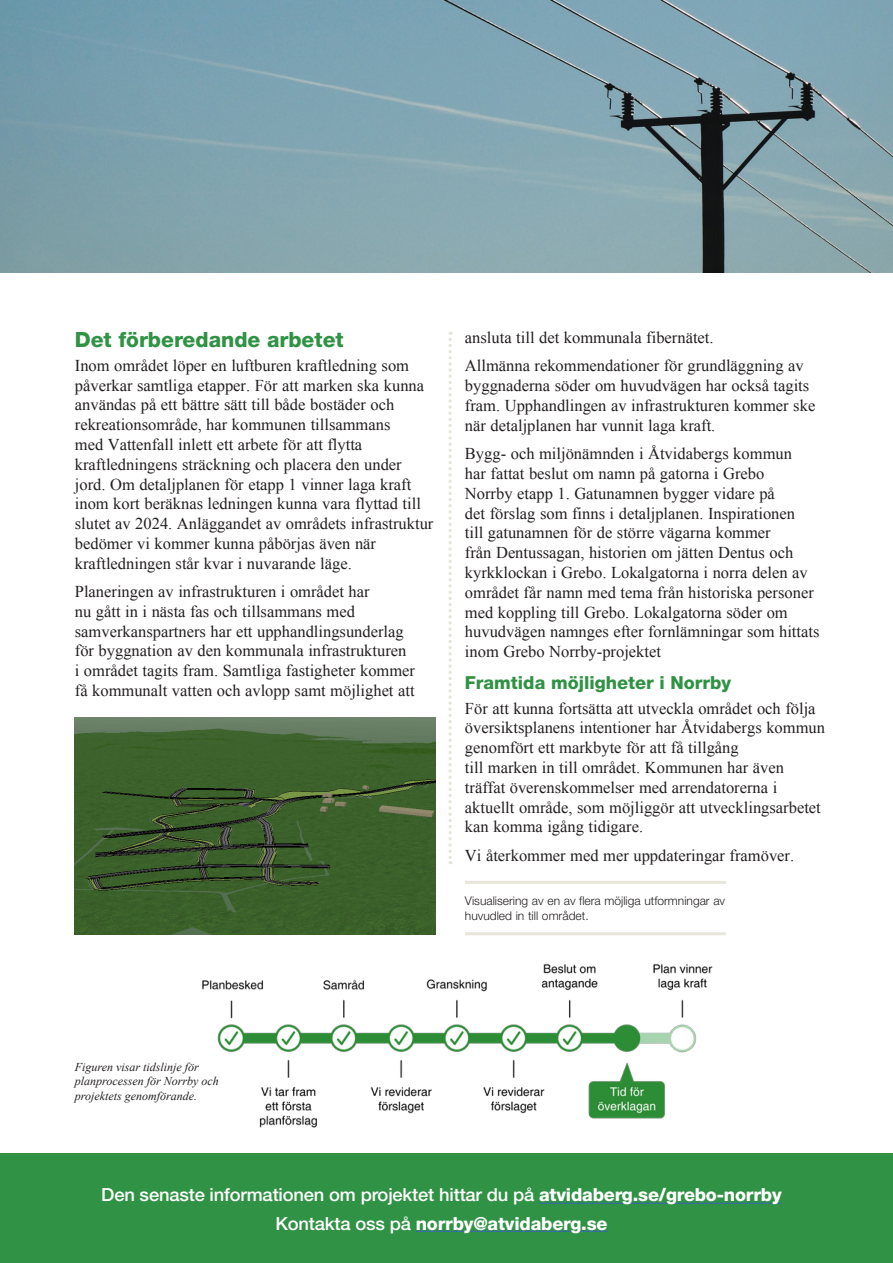
<style>
.page{position:relative;width:893px;height:1263px;background:#fff}
.page>*{position:absolute;margin:0;border:0;box-sizing:border-box;transform-origin:0 0}
.Rubrik_2{font:800 21px "Helvetica Neue LT Std";color:#309244}
.t1{font:500 18px "Helvetica Neue LT Std";letter-spacing:-.01em;color:#fff}
.t2{font:800 18px "Helvetica Neue LT Std";letter-spacing:-.01em;color:#fff}
.Rubrik_2-2{font:800 18px "Helvetica Neue LT Std";color:#309244}
.Brödtext{font:16.5px/19.8px "Times New Roman";color:#231f20}
.t3{font:italic 12px/14.4px "Times New Roman";color:#231f20}
.Bildtext{font:300 12px/14.4px "Helvetica Neue LT Std";color:#231f20}
.s1{font-weight:800}
.s2{font-weight:500}
</style>
<div class="page">
<svg style="left:449px;top:332px;width:3px;height:532px"></svg>
<img style="left:202px;top:934px;width:523px;height:194px">
<img style="left:0;top:0;width:893px;height:272px">
<hr style="left:465px;top:881px;width:261px;height:3px;background:#e8e5db">
<hr style="left:465px;top:932px;width:261px;height:3px;background:#e8e5db">
<div style="left:0;top:1154px;width:893px;height:109px;background:#309244"></div>
<hr style="left:539px;top:1203px;width:243px;height:1px;background:#3963bd">
<hr style="left:416px;top:1231px;width:191px;height:1px;background:#3963bd">
<img style="left:75px;top:717px;width:360px;height:218px">
<p class="Rubrik_2" style="left:75px;top:327px;width:270px">Det förberedande arbetet</p>
<p class="Brödtext" style="left:75px;top:355px;width:360px">Inom området löper en luftburen kraftledning som påverkar samtliga etapper. För att marken ska kunna användas på ett bättre sätt till både bostäder och rekreationsområde, har kommunen tillsammans<br>med Vattenfall inlett ett arbete för att flytta kraftledningens sträckning och placera den under jord. Om detaljplanen för etapp 1 vinner laga kraft inom kort beräknas ledningen kunna vara flyttad till slutet av 2024. Anläggandet av områdets infrastruktur bedömer vi kommer kunna påbörjas även när kraftledningen står kvar i nuvarande läge.</p>
<p class="Brödtext" style="left:75px;top:581px;width:342px">Planeringen av infrastrukturen i området har<br>nu gått in i nästa fas och tillsammans med samverkanspartners har ett upphandlingsunderlag för byggnation av den kommunala infrastrukturen i området tagits fram. Samtliga fastigheter kommer få kommunalt vatten och avlopp samt möjlighet att</p>
<p class="Brödtext" style="left:465px;top:327px;width:250px">ansluta till det kommunala fibernätet.</p>
<p class="Brödtext" style="left:465px;top:356px;width:352px">Allmänna rekommendationer för grundläggning av byggnaderna söder om huvudvägen har också tagits fram. Upphandlingen av infrastrukturen kommer ske när detaljplanen har vunnit laga kraft.</p>
<p class="Brödtext" style="left:465px;top:443px;width:356px">Bygg- och miljönämnden i Åtvidabergs kommun<br>har fattat beslut om namn på gatorna i Grebo<br>Norrby etapp 1. Gatunamnen bygger vidare på<br>det förslag som finns i detaljplanen. Inspirationen<br>till gatunamnen för de större vägarna kommer<br>från Dentussagan, historien om jätten Dentus och kyrkklockan i Grebo. Lokalgatorna i norra delen av området får namn med tema från historiska personer med koppling till Grebo. Lokalgatorna söder om huvudvägen namnges efter fornlämningar som hittats inom Grebo Norrby-projektet</p>
<p class="Rubrik_2-2" style="left:465px;top:672px;width:268px">Framtida möjligheter i Norrby</p>
<p class="Brödtext" style="left:465px;top:698px;width:362px">För att kunna fortsätta att utveckla området och följa översiktsplanens intentioner har Åtvidabergs kommun genomfört ett markbyte för att få tillgång<br>till marken in till området. Kommunen har även träffat överenskommelser med arrendatorerna i aktuellt område, som möjliggör att utvecklingsarbetet kan komma igång tidigare.</p>
<p class="Brödtext" style="left:465px;top:845px;width:331px">Vi återkommer med mer uppdateringar framöver.</p>
<p class="Bildtext" style="left:465px;top:893px;width:262px">Visualisering av en av flera möjliga utformningar av huvudled in till området.</p>
<p class="t3" style="left:75px;top:1059px;width:145px">Figuren visar tidslinje för planprocessen för Norrby och projektets genomförande.</p>
<p class="t1" style="left:101px;top:1184px;width:682px">Den senaste informationen om projektet hittar du på <span class="s1">atvidaberg.se/grebo-norrby</span></p>
<p class="t2" style="left:275px;top:1212px;width:334px"><span class="s2">Kontakta oss på</span> norrby@atvidaberg.se</p>
</div>
